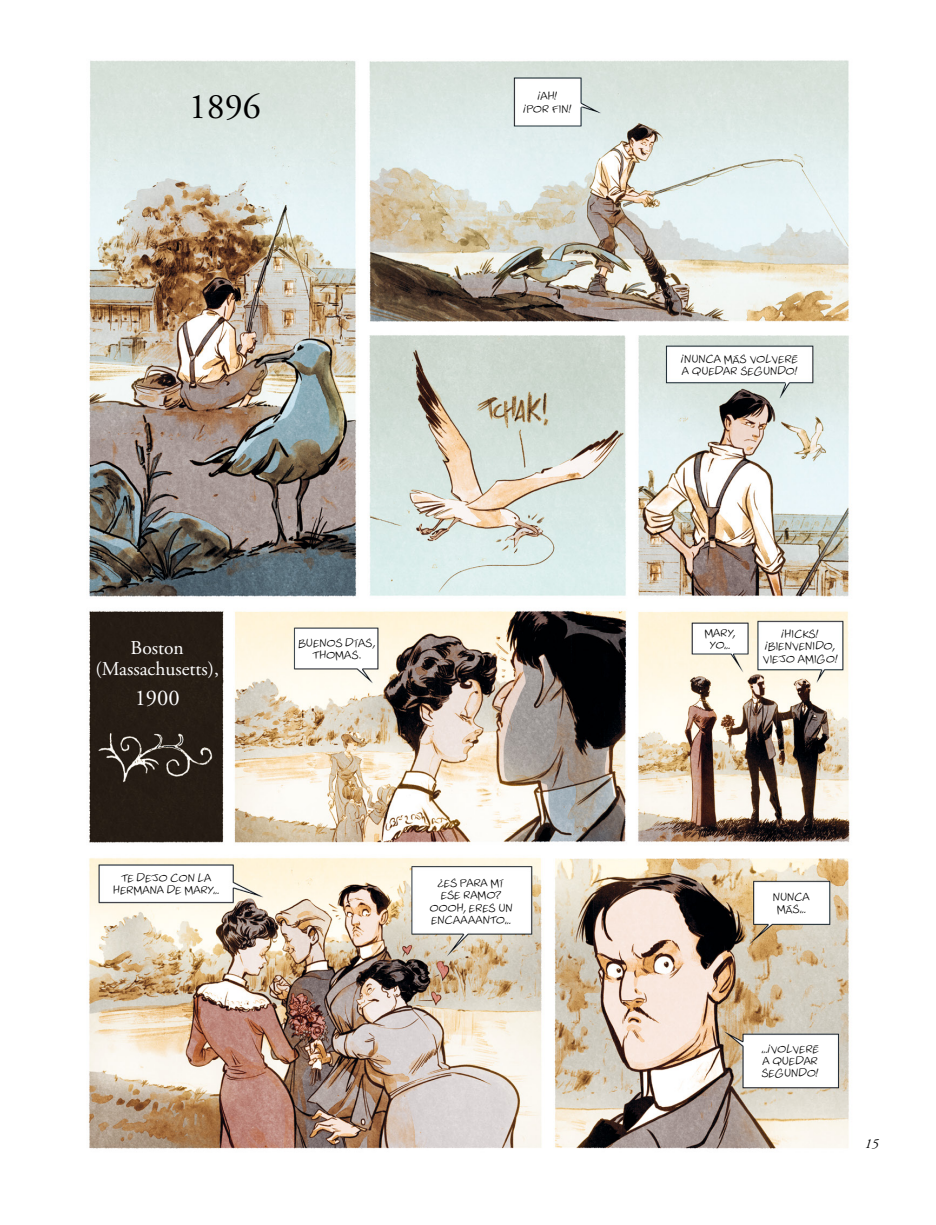
<style>
.page{position:relative;width:936px;height:1225px;background:#fff}
.page>*{position:absolute;margin:0;border:0;box-sizing:border-box;transform-origin:0 0}
.t1{font:36px "Adobe Garamond Pro";color:#000}
.t2{font:22.5px "Adobe Garamond Pro";color:#fff}
.t3{font:19.5px/21px "Adobe Garamond Pro";color:#fff;text-align:center}
.t4{font:italic 13.65px "Adobe Garamond Pro";color:#000}
.t5{font:12.15px/12.1px "Munuera";letter-spacing:.025em;color:#000;text-align:center}
.t6{font:12.15px/12.1px "Munuera";letter-spacing:.005em;color:#000;text-align:center}
</style>
<div class="page">
<img style="left:88px;top:60px;width:762px;height:1089px">
<h1 class="t1" style="left:189px;top:85px;width:73px">1896</h1>
<p class="t5" style="left:524px;top:91px;width:49px">¡AH! ¡POR FIN!</p>
<p class="t5" style="left:681px;top:353px;width:118px;text-align:left">¡NUNCA MÁS VOLVERÉ<br>A QUEDAR SEGUNDO!</p>
<h3 class="t3" style="left:95px;top:638px;width:125px">Boston (Massachusetts),</h3>
<h2 class="t2" style="left:135px;top:684px;width:46px">1900</h2>
<p class="t5" style="left:113px;top:872px;width:107px">TE DEJO CON LA<br>HERMANA DE MARY…</p>
<p class="t5" style="left:298px;top:637px;width:78px">BUENOS DÍAS,<br>THOMAS.</p>
<p class="t5" style="left:704px;top:627px;width:32px">MARY,<br>YO…</p>
<p class="t5" style="left:762px;top:628px;width:77px">¡HICKS! ¡BIENVENIDO,<br>VIEJO AMIGO!</p>
<p class="t5" style="left:429px;top:877px;width:84px">¿ES PARA MÍ<br>ESE RAMO?<br>OOOH, ERES UN<br>ENCAAAANTO…</p>
<p class="t6" style="left:773px;top:891px;width:38px">NUNCA<br>MÁS…</p>
<p class="t5" style="left:761px;top:1043px;width:59px;text-align:justify">…¡VOLVERÉ A QUEDAR SEGUNDO!</p>
<p class="t4" style="left:864px;top:1136px;width:15px">15</p>
</div>
